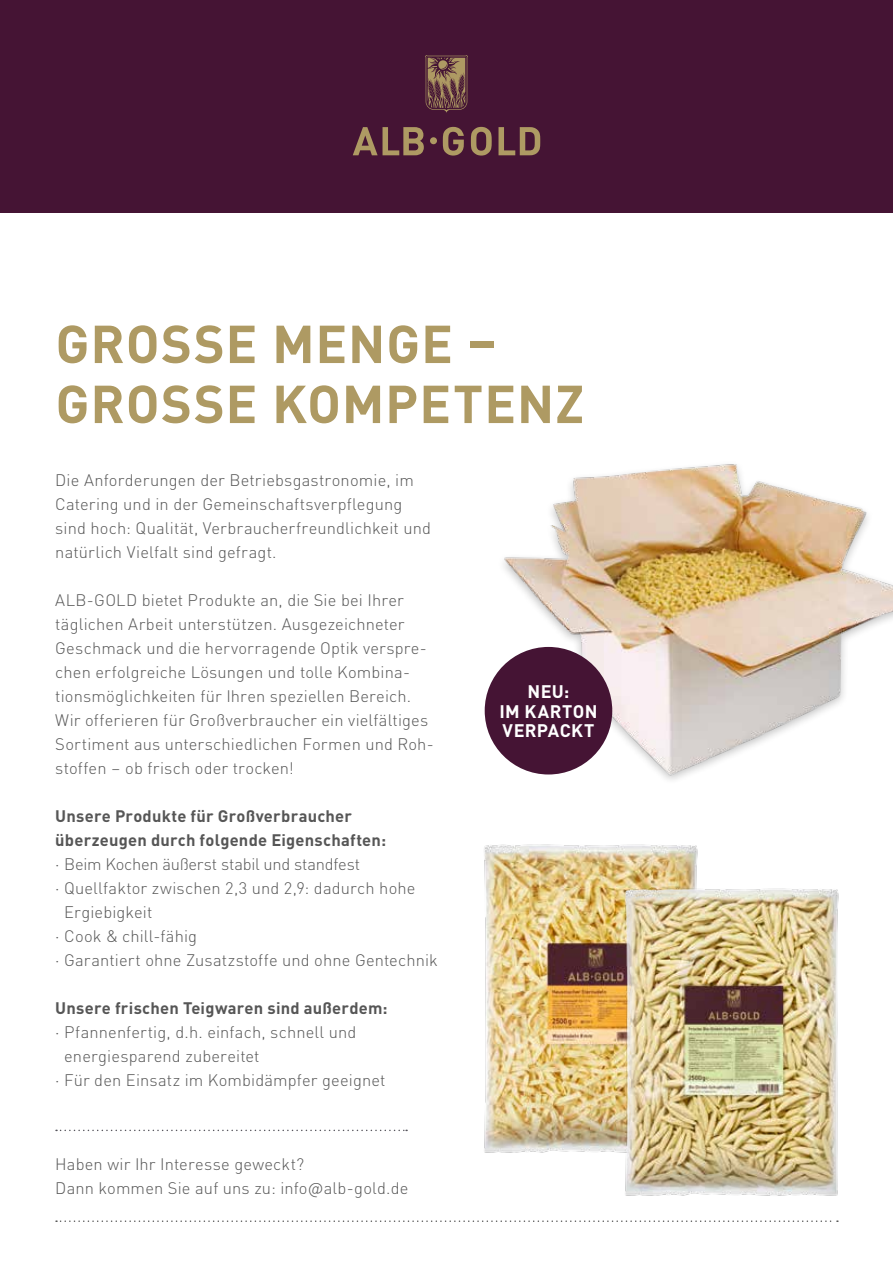
<style>
.page{position:relative;width:893px;height:1263px;background:#fff}
.page>*{position:absolute;margin:0;border:0;box-sizing:border-box;transform-origin:0 0}
.t1{font:700 52.5px/60px "DINOT";letter-spacing:.015em;color:#ae9a63}
.t2{font:700 18px/19.8px "DINOT";letter-spacing:.02em;color:#fff;text-align:center}
.t3{font:300 16.5px/24px "DINOT";letter-spacing:.01em;color:#565656}
.t4{font:700 16.5px/24px "DINOT";letter-spacing:.01em;color:#565656}
.t5{font:300 16.5px "DINOT";letter-spacing:-.015em;color:#565656}
</style>
<div class="page">
<div style="left:0;top:0;width:893px;height:213px;background:#451434"></div>
<svg style="left:353px;top:127px;width:187px;height:29px"></svg>
<svg style="left:425px;top:55px;width:43px;height:57px"></svg>
<svg style="left:56px;top:1130px;width:351px;height:1px"></svg>
<svg style="left:56px;top:1220px;width:782px;height:2px"></svg>
<img style="left:502px;top:464px;width:391px;height:316px">
<div style="left:485px;top:647px;width:127px;height:127px;background:#451434;border-radius:50%"></div>
<img style="left:484px;top:844px;width:214px;height:309px">
<img style="left:619px;top:880px;width:220px;height:316px">
<h1 class="t1" style="left:56px;top:309px;width:530px">GROSSE MENGE –<br>GROSSE KOMPETENZ</h1>
<p class="t3" style="left:55px;top:467px;width:377px">Die Anforderungen der Betriebsgastronomie, im Catering und in der Gemeinschaftsverpflegung sind hoch: Qualität, Verbraucherfreundlichkeit und natürlich Vielfalt sind gefragt.</p>
<p class="t3" style="left:55px;top:587px;width:380px">ALB-GOLD bietet Produkte an, die Sie bei Ihrer täglichen Arbeit unterstützen. Ausgezeichneter Geschmack und die hervorragende Optik verspre&shy;chen erfolgreiche Lösungen und tolle Kombina&shy;tionsmöglichkeiten für Ihren speziellen Bereich.<br>Wir offerieren für Großverbraucher ein vielfältiges Sortiment aus unterschiedlichen Formen und Roh&shy;stoffen – ob frisch oder trocken!</p>
<p class="t4" style="left:55px;top:803px;width:332px">Unsere Produkte für Großverbraucher überzeugen durch folgende Eigenschaften:</p>
<p class="t5" style="left:55px;top:852px;width:306px">· Beim Kochen äußerst stabil und standfest</p>
<p class="t3" style="left:55px;top:875px;width:362px">· Quellfaktor zwischen 2,3 und 2,9: dadurch hohe</p>
<p class="t3" style="left:64px;top:899px;width:90px">Ergiebigkeit</p>
<p class="t3" style="left:55px;top:923px;width:143px">· Cook &amp; chill-fähig</p>
<p class="t3" style="left:55px;top:947px;width:384px">· Garantiert ohne Zusatzstoffe und ohne Gentechnik</p>
<p class="t4" style="left:55px;top:995px;width:334px">Unsere frischen Teigwaren sind außerdem:</p>
<p class="t3" style="left:55px;top:1019px;width:303px">· Pfannenfertig, d.h. einfach, schnell und</p>
<p class="t3" style="left:64px;top:1043px;width:197px">energiesparend zubereitet</p>
<p class="t3" style="left:55px;top:1067px;width:332px">· Für den Einsatz im Kombidämpfer geeignet</p>
<p class="t3" style="left:55px;top:1151px;width:355px">Haben wir Ihr Interesse geweckt?<br>Dann kommen Sie auf uns zu: info@alb-gold.de</p>
<p class="t2" style="left:499px;top:680px;width:100px">NEU:<br>IM KARTON<br>VERPACKT</p>
</div>
